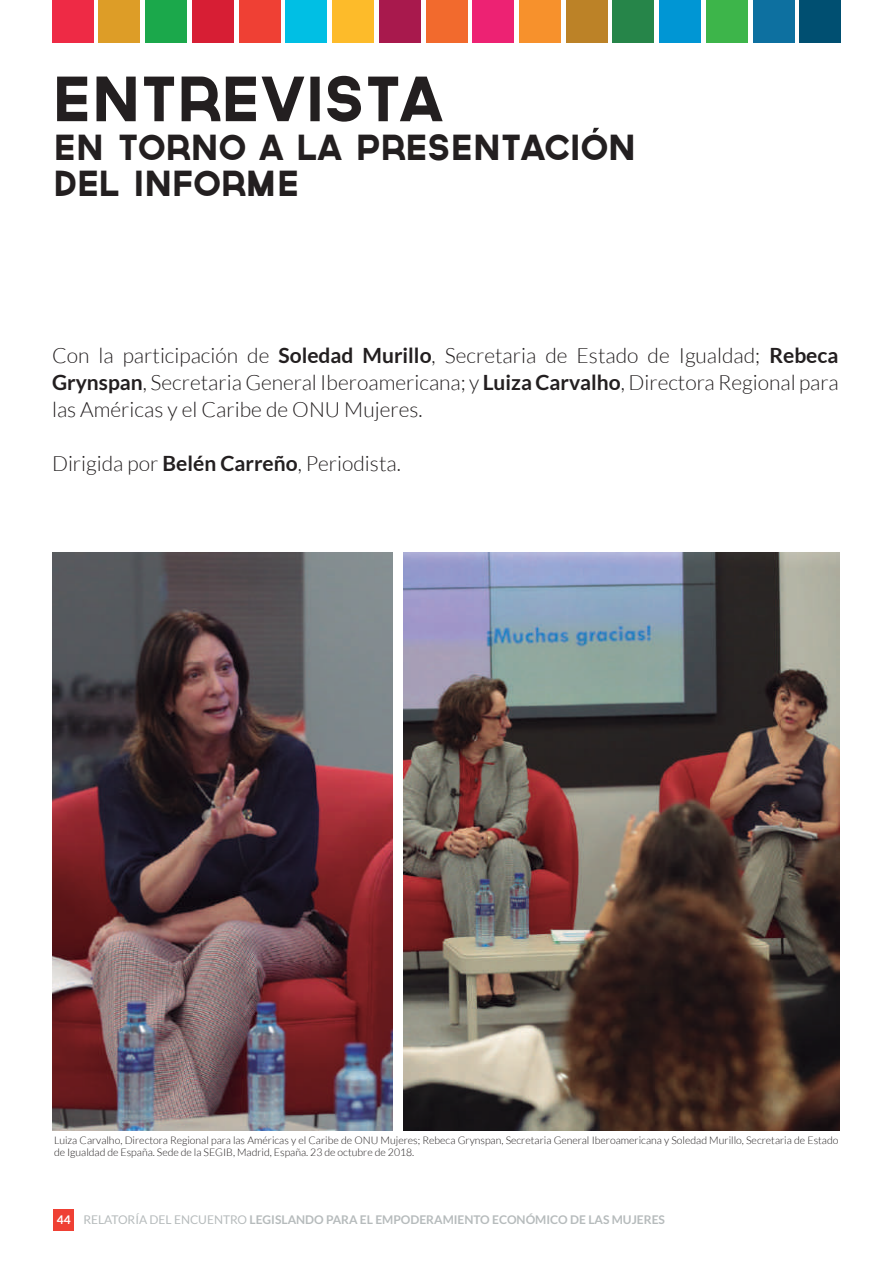
<style>
.page{position:relative;width:893px;height:1263px;background:#fff}
.page>*{position:absolute;margin:0;border:0;box-sizing:border-box;transform-origin:0 0}
.t1{font:60.75px "Governor";letter-spacing:-.02em;color:#231f20}
.t2{font:34.5px/36px "Governor";letter-spacing:-.02em;color:#231f20}
.t3{font:300 21px/27px "Lato";color:#231f20;text-align:justify}
.t4{font:700 12px "Lato";color:#b6bbbc}
.t5{font:300 10.5px/12px "Lato";color:#231f20}
.s1{font-weight:700}
.s2{color:#fff}
.s3{font-weight:400}
</style>
<div class="page">
<div style="left:54px;top:1209px;width:20px;height:21px;background:#ef4034"></div>
<div style="left:52px;top:0;width:41px;height:43px;background:#ee2a45"></div>
<div style="left:99px;top:0;width:41px;height:43px;background:#dd9d27"></div>
<div style="left:146px;top:0;width:41px;height:43px;background:#1ba84b"></div>
<div style="left:192px;top:0;width:41px;height:43px;background:#d71e34"></div>
<div style="left:239px;top:0;width:41px;height:43px;background:#ef4034"></div>
<div style="left:286px;top:0;width:41px;height:43px;background:#00bfe4"></div>
<div style="left:332px;top:0;width:41px;height:43px;background:#fdbb2a"></div>
<div style="left:379px;top:0;width:41px;height:43px;background:#a8194d"></div>
<div style="left:426px;top:0;width:41px;height:43px;background:#f26a2d"></div>
<div style="left:473px;top:0;width:41px;height:43px;background:#ed2273"></div>
<div style="left:519px;top:0;width:41px;height:43px;background:#f7912c"></div>
<div style="left:566px;top:0;width:41px;height:43px;background:#bc8227"></div>
<div style="left:613px;top:0;width:41px;height:43px;background:#268549"></div>
<div style="left:660px;top:0;width:41px;height:43px;background:#0096d4"></div>
<div style="left:706px;top:0;width:41px;height:43px;background:#3db54a"></div>
<div style="left:753px;top:0;width:41px;height:43px;background:#0d70a0"></div>
<div style="left:800px;top:0;width:41px;height:43px;background:#004f71"></div>
<svg style="left:593px;top:128px;width:6px;height:5px"></svg>
<img style="left:52px;top:553px;width:340px;height:577px">
<img style="left:404px;top:553px;width:435px;height:577px">
<h1 class="t1" style="left:51px;top:65px;width:393px">ENTREVISTA</h1>
<h2 class="t2" style="left:53px;top:130px;width:584px">EN TORNO A LA PRESENTACION<br>DEL INFORME</h2>
<p class="t3" style="left:52px;top:342px;width:788px">Con la participación de <span class="s1">Soledad Murillo</span>, Secretaria de Estado de Igualdad; <span class="s1">Rebeca Grynspan</span>, Secretaria General Iberoamericana; y <span class="s1">Luiza Carvalho</span>, Directora Regional para las Américas y el Caribe de ONU Mujeres.</p>
<p class="t3" style="left:52px;top:450px;width:350px">Dirigida por <span class="s1">Belén Carreño</span>, Periodista.</p>
<p class="t5" style="left:54px;top:1134px;width:786px">Luiza Carvalho, Directora Regional para las Américas y el Caribe de ONU Mujeres; Rebeca Grynspan, Secretaria General Iberoamericana y Soledad Murillo, Secretaria de Estado de Igualdad de España. Sede de la SEGIB, Madrid, España. 23 de octubre de 2018.</p>
<p class="t4" style="left:57px;top:1213px;width:609px"><span class="s2">44</span> <span class="s3">RELATORÍA DEL ENCUENTRO</span> LEGISLANDO PARA EL EMPODERAMIENTO ECONÓMICO DE LAS MUJERES</p>
</div>
